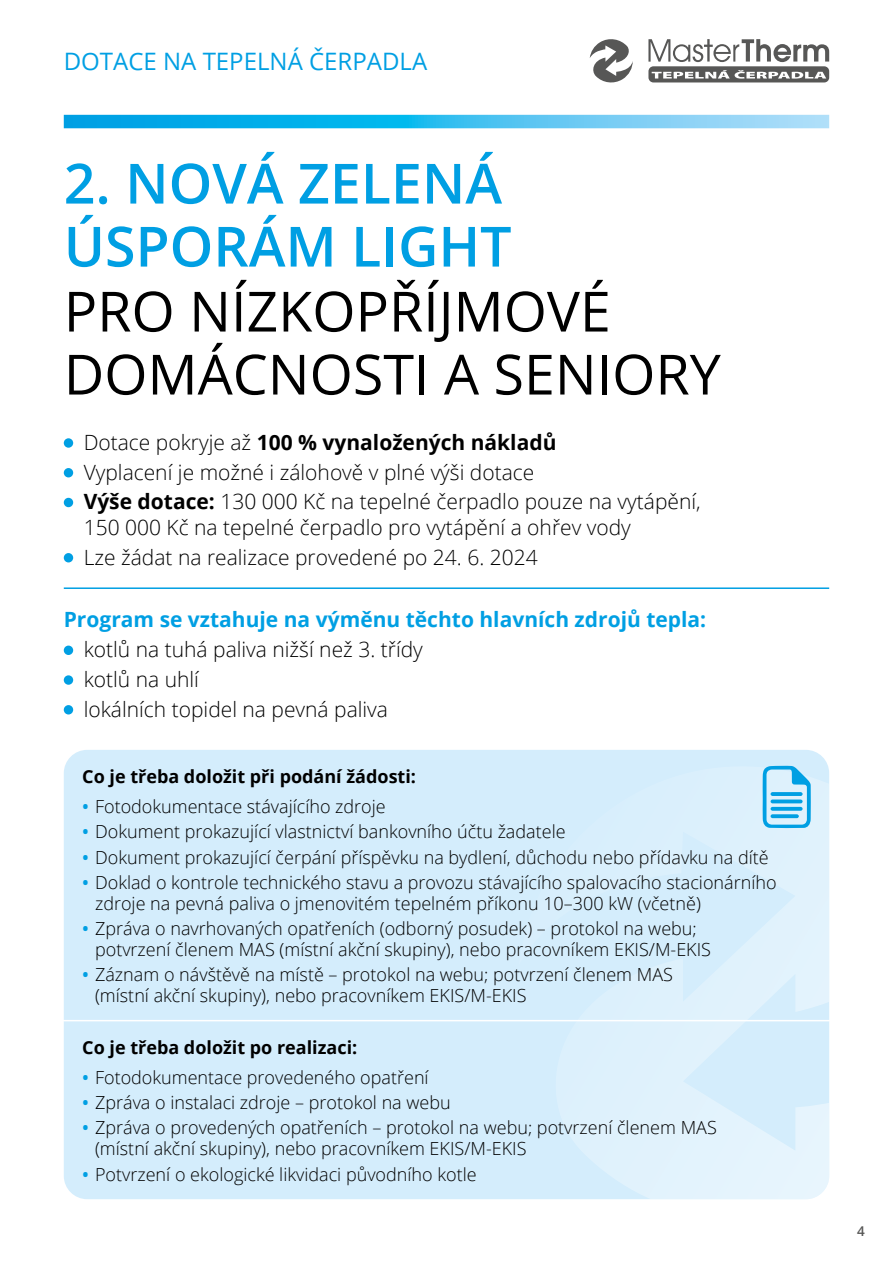
<style>
.page{position:relative;width:893px;height:1263px;background:#fff}
.page>*{position:absolute;margin:0;border:0;box-sizing:border-box;transform-origin:0 0}
.t1{font:55.5px/63px "Open Sans";color:#000}
.t2{font:600 55.5px/63px "Open Sans";color:#009fe3}
.t3{font:24px "Open Sans";color:#009fe3}
.t4{font:300 21px/29.7px "Open Sans";color:#000}
.t5{font:700 21px "Open Sans";color:#009fe3}
.t6{font:300 18px/21px "Open Sans";color:#000}
.t7{font:700 18px "Open Sans";color:#000}
.t8{font:600 13.5px "Open Sans";color:#575756}
.s1{font-weight:700}
.s2{font-weight:600;color:#009fe3}
</style>
<div class="page">
<div style="left:64px;top:750px;width:765px;height:449px;background:#d4edfc;border-radius:23px"></div>
<svg style="left:519px;top:754px;width:310px;height:445px"></svg>
<hr style="left:51px;top:1020px;width:794px;height:1px;background:#fff">
<svg style="left:762px;top:766px;width:49px;height:62px"></svg>
<svg style="left:770px;top:792px;width:33px;height:4px"></svg>
<svg style="left:770px;top:799px;width:33px;height:4px"></svg>
<svg style="left:770px;top:807px;width:33px;height:4px"></svg>
<svg style="left:770px;top:814px;width:29px;height:4px"></svg>
<div style="left:64px;top:438px;width:9px;height:10px;background:#009fe3;border-radius:50%"></div>
<div style="left:64px;top:468px;width:9px;height:9px;background:#009fe3;border-radius:50%"></div>
<div style="left:64px;top:498px;width:9px;height:9px;background:#009fe3;border-radius:50%"></div>
<div style="left:64px;top:553px;width:9px;height:9px;background:#009fe3;border-radius:50%"></div>
<div style="left:64px;top:646px;width:9px;height:9px;background:#009fe3;border-radius:50%"></div>
<div style="left:64px;top:675px;width:9px;height:10px;background:#009fe3;border-radius:50%"></div>
<div style="left:64px;top:705px;width:9px;height:9px;background:#009fe3;border-radius:50%"></div>
<hr style="left:64px;top:587px;width:765px;height:2px;background:#009fe3">
<svg style="left:64px;top:115px;width:765px;height:13px;background:#3ebeef"></svg>
<svg style="left:590px;top:39px;width:43px;height:44px"></svg>
<svg style="left:648px;top:39px;width:181px;height:43px"></svg>
<h2 class="t3" style="left:64px;top:45px;width:365px">DOTACE NA TEPELNÁ ČERPADLA</h2>
<h1 class="t2" style="left:64px;top:151px;width:449px">2. NOVÁ ZELENÁ<br>ÚSPORÁM LIGHT</h1>
<h1 class="t1" style="left:64px;top:278px;width:658px">PRO NÍZKOPŘÍJMOVÉ<br>DOMÁCNOSTI A SENIORY</h1>
<p class="t4" style="left:84px;top:427px;width:619px">Dotace pokryje až <span class="s1">100 % vynaložených nákladů<br></span>Vyplacení je možné i zálohově v plné výši dotace<br><span class="s1">Výše dotace:</span> 130 000 Kč na tepelné čerpadlo pouze na vytápění,</p>
<p class="t4" style="left:84px;top:512px;width:549px">150 000 Kč na tepelné čerpadlo pro vytápění a ohřev vody<br>Lze žádat na realizace provedené po 24. 6. 2024</p>
<p class="t5" style="left:64px;top:605px;width:644px">Program se vztahuje na výměnu těchto hlavních zdrojů tepla:</p>
<p class="t4" style="left:84px;top:634px;width:341px">kotlů na tuhá paliva nižší než 3. třídy kotlů na uhlí<br>lokálních topidel na pevná paliva</p>
<p class="t7" style="left:82px;top:764px;width:335px">Co je třeba doložit při podání žádosti:</p>
<p class="t6" style="left:82px;top:795px;width:305px"><span class="s2">•</span> Fotodokumentace stávajícího zdroje</p>
<p class="t6" style="left:82px;top:821px;width:485px"><span class="s2">•</span> Dokument prokazující vlastnictví bankovního účtu žadatele</p>
<p class="t6" style="left:82px;top:846px;width:688px"><span class="s2">•</span> Dokument prokazující čerpání příspěvku na bydlení, důchodu nebo přídavku na dítě</p>
<p class="t6" style="left:95px;top:871px;width:683px;text-indent:-13px"><span class="s2">•</span> Doklad o kontrole technického stavu a provozu stávajícího spalovacího stacionárního zdroje na pevná paliva o jmenovitém tepelném příkonu 10–300 kW (včetně)</p>
<p class="t6" style="left:95px;top:917px;width:617px;text-indent:-13px"><span class="s2">•</span> Zpráva o navrhovaných opatřeních (odborný posudek) – protokol na webu; potvrzení členem MAS (místní akční skupiny), nebo pracovníkem EKIS/M-EKIS</p>
<p class="t6" style="left:95px;top:964px;width:579px;text-indent:-13px"><span class="s2">•</span> Záznam o návštěvě na místě – protokol na webu; potvrzení členem MAS (místní akční skupiny), nebo pracovníkem EKIS/M-EKIS</p>
<p class="t7" style="left:82px;top:1035px;width:277px">Co je třeba doložit po realizaci:</p>
<p class="t6" style="left:82px;top:1066px;width:348px"><span class="s2">•</span> Fotodokumentace provedeného opatření</p>
<p class="t6" style="left:82px;top:1091px;width:370px"><span class="s2">•</span> Zpráva o instalaci zdroje – protokol na webu</p>
<p class="t6" style="left:95px;top:1117px;width:623px;text-indent:-13px"><span class="s2">•</span> Zpráva o provedených opatřeních – protokol na webu; potvrzení členem MAS (místní akční skupiny), nebo pracovníkem EKIS/M-EKIS</p>
<p class="t6" style="left:82px;top:1163px;width:396px"><span class="s2">•</span> Potvrzení o ekologické likvidaci původního kotle</p>
<p class="t8" style="left:857px;top:1222px;width:9px">4</p>
</div>
